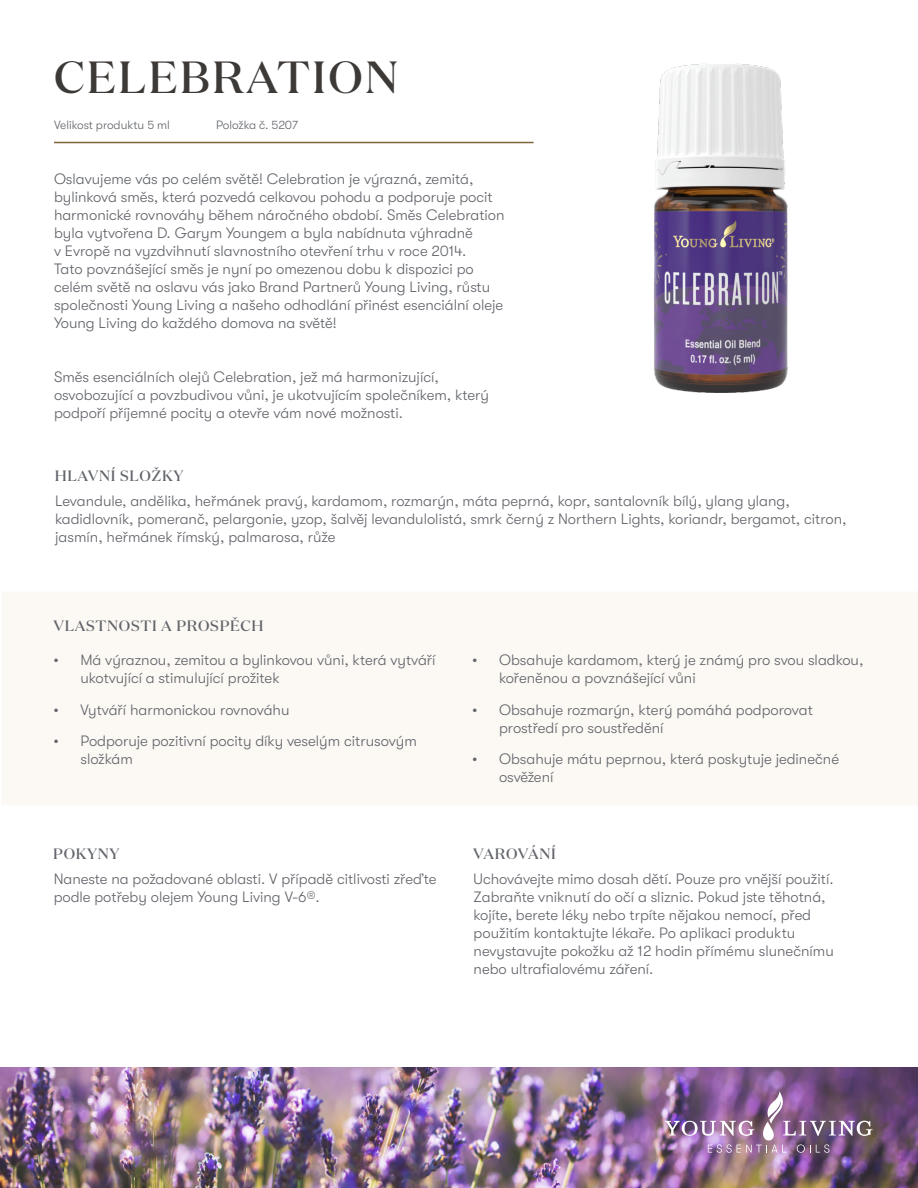
<style>
.page{position:relative;width:918px;height:1188px;background:#fff}
.page>*{position:absolute;margin:0;border:0;box-sizing:border-box;transform-origin:0 0}
.t1{font:500 45px "Domaine Display";letter-spacing:.05em;color:#3d3936}
.t2{font:300 15px/18px "GT Walsheim Pro";color:#61646a}
.t3{font:500 15px "Domaine Display";letter-spacing:.05em;color:#61646a}
.t4{font:300 12px "GT Walsheim Pro";color:#61646a}
</style>
<div class="page">
<div style="left:2px;top:592px;width:916px;height:213px;background:#fcf8f4"></div>
<img style="left:0;top:1067px;width:918px;height:121px">
<img style="left:665px;top:1092px;width:207px;height:61px">
<img style="left:653px;top:63px;width:135px;height:330px">
<hr style="left:54px;top:142px;width:480px;height:1px;background:#80623b">
<h1 class="t1" style="left:54px;top:49px;width:345px">CELEBRATION</h1>
<p class="t4" style="left:54px;top:118px;width:117px">Velikost produktu 5 ml</p>
<p class="t4" style="left:216px;top:118px;width:84px">Položka č. 5207</p>
<p class="t2" style="left:54px;top:170px;width:452px">Oslavujeme vás po celém světě! Celebration je výrazná, zemitá, bylinková směs, která pozvedá celkovou pohodu a podporuje pocit harmonické rovnováhy během náročného období. Směs Celebration byla vytvořena D. Garym Youngem a byla nabídnuta výhradně<br>v Evropě na vyzdvihnutí slavnostního otevření trhu v roce 2014.<br>Tato povznášející směs je nyní po omezenou dobu k dispozici po celém světě na oslavu vás jako Brand Partnerů Young Living, růstu společnosti Young Living a našeho odhodlání přinést esenciální oleje Young Living do každého domova na světě!</p>
<p class="t2" style="left:54px;top:368px;width:437px">Směs esenciálních olejů Celebration, jež má harmonizující, osvobozující a povzbudivou vůni, je ukotvujícím společníkem, který podpoří příjemné pocity a otevře vám nové možnosti.</p>
<p class="t3" style="left:55px;top:467px;width:130px">HLAVNÍ SLOŽKY</p>
<p class="t2" style="left:55px;top:492px;width:793px">Levandule, andělika, heřmánek pravý, kardamom, rozmarýn, máta peprná, kopr, santalovník bílý, ylang ylang, kadidlovník, pomeranč, pelargonie, yzop, šalvěj levandulolistá, smrk černý z Northern Lights, koriandr, bergamot, citron, jasmín, heřmánek římský, palmarosa, růže</p>
<p class="t3" style="left:53px;top:616px;width:212px">VLASTNOSTI A PROSPĚCH</p>
<p class="t2" style="left:80px;top:651px;width:357px;text-indent:-27px">• Má výraznou, zemitou a bylinkovou vůni, která vytváří ukotvující a stimulující prožitek</p>
<p class="t2" style="left:53px;top:701px;width:238px">• Vytváří harmonickou rovnováhu</p>
<p class="t2" style="left:80px;top:732px;width:338px;text-indent:-27px">• Podporuje pozitivní pocity díky veselým citrusovým složkám</p>
<p class="t2" style="left:499px;top:651px;width:366px;text-indent:-27px">• Obsahuje kardamom, který je známý pro svou sladkou, kořeněnou a povznášející vůni</p>
<p class="t2" style="left:499px;top:701px;width:315px;text-indent:-27px">• Obsahuje rozmarýn, který pomáhá podporovat prostředí pro soustředění</p>
<p class="t2" style="left:499px;top:750px;width:342px;text-indent:-27px">• Obsahuje mátu peprnou, která poskytuje jedinečné osvěžení</p>
<p class="t3" style="left:53px;top:845px;width:68px">POKYNY</p>
<p class="t3" style="left:473px;top:845px;width:84px">VAROVÁNÍ</p>
<p class="t2" style="left:54px;top:870px;width:384px">Naneste na požadované oblasti. V případě citlivosti zřeďte podle potřeby olejem Young Living V-6®.</p>
<p class="t2" style="left:474px;top:870px;width:362px">Uchovávejte mimo dosah dětí. Pouze pro vnější použití.<br>Zabraňte vniknutí do očí a sliznic. Pokud jste těhotná, kojíte, berete léky nebo trpíte nějakou nemocí, před použitím kontaktujte lékaře. Po aplikaci produktu nevystavujte pokožku až 12 hodin přímému slunečnímu nebo ultrafialovému záření.</p>
</div>
